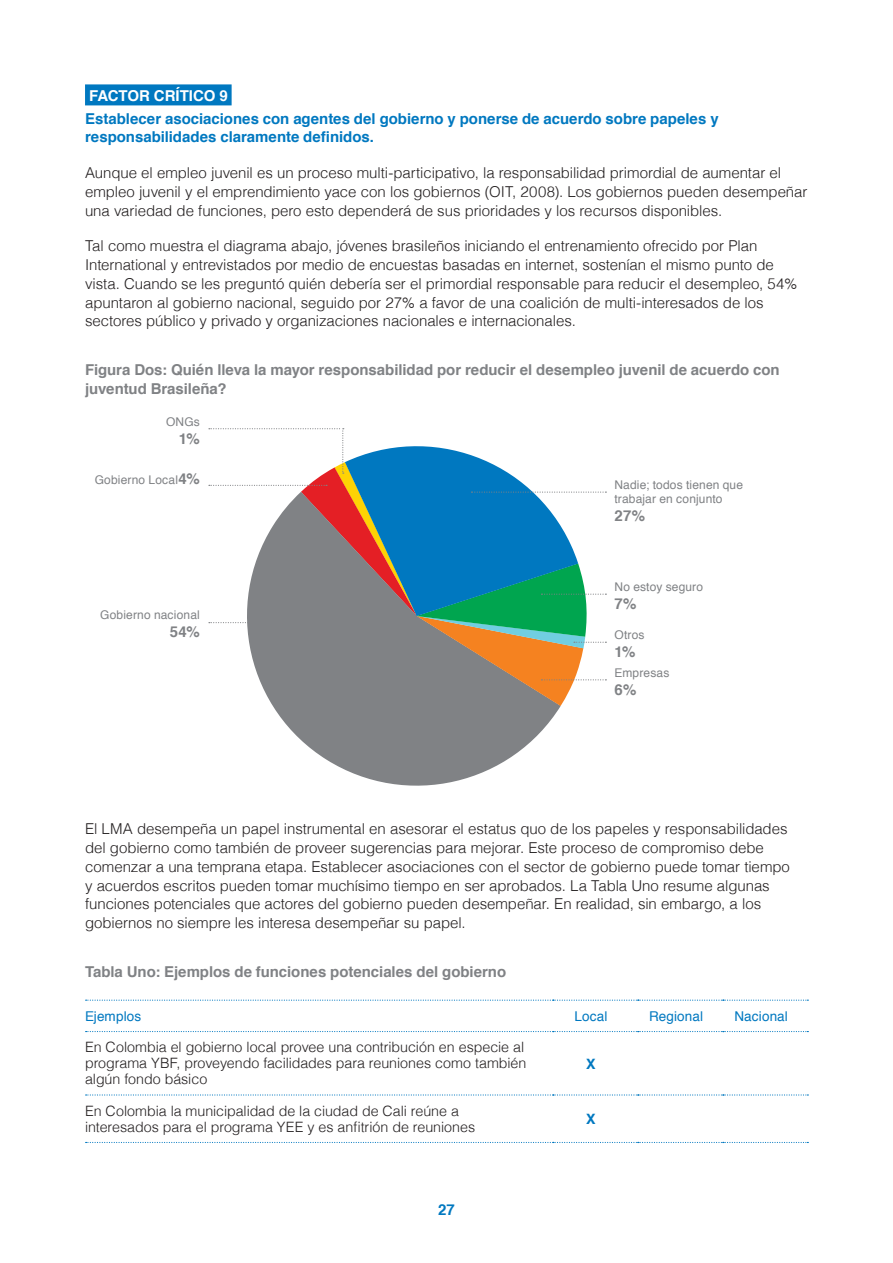
<style>
.page{position:relative;width:893px;height:1263px;background:#fff}
.page>*{position:absolute;margin:0;border:0;box-sizing:border-box;transform-origin:0 0}
.body{font:300 15px/18.8px "Helvetica";letter-spacing:-.005em;color:#231f20}
.grafiek{font:700 15px/18.8px "Helvetica";letter-spacing:-.005em;color:#808285}
.subkop_-_critical_fa{font:700 15px/18.8px "Helvetica";color:#0078c0}
.subkop_-_critical_fa-2{font:700 15px "Helvetica";letter-spacing:-.005em;color:#fff}
.tabel_body{font:300 14.25px/15.9px "Helvetica";color:#231f20}
.tabel_body-2{font:700 14.25px "Helvetica";color:#0078c0}
.tabel_headings{font:13.5px "Helvetica";letter-spacing:.01em;color:#0078c0}
.t1{font:12px/14.4px "Helvetica";letter-spacing:.015em;color:#808285}
.s1{font-weight:700;font-size:15px}
</style>
<div class="page">
<div style="left:85px;top:84px;width:147px;height:21px;background:#0078c0"></div>
<svg style="left:273px;top:706px;width:288px;height:80px;fill:#808285"></svg>
<svg style="left:209px;top:428px;width:397px;height:278px"></svg>
<svg style="left:86px;top:1031px;width:722px;height:1px"></svg>
<svg style="left:86px;top:1094px;width:722px;height:1px"></svg>
<svg style="left:86px;top:1142px;width:722px;height:1px"></svg>
<svg style="left:86px;top:999px;width:722px;height:2px"></svg>
<p class="subkop_-_critical_fa-2" style="left:89px;top:83px;width:140px">FACTOR CRÍTICO 9</p>
<p class="subkop_-_critical_fa" style="left:85px;top:109px;width:635px">Establecer asociaciones con agentes del gobierno y ponerse de acuerdo sobre papeles y responsabilidades claramente definidos.</p>
<p class="body" style="left:85px;top:162px;width:724px">Aunque el empleo juvenil es un proceso multi-participativo, la responsabilidad primordial de aumentar el empleo juvenil y el emprendimiento yace con los gobiernos (OIT, 2008). Los gobiernos pueden desempeñar una variedad de funciones, pero esto dependerá de sus prioridades y los recursos disponibles.</p>
<p class="body" style="left:85px;top:236px;width:714px">Tal como muestra el diagrama abajo, jóvenes brasileños iniciando el entrenamiento ofrecido por Plan International y entrevistados por medio de encuestas basadas en internet, sostenían el mismo punto de vista. Cuando se les preguntó quién debería ser el primordial responsable para reducir el desempleo, 54% apuntaron al gobierno nacional, seguido por 27% a favor de una coalición de multi-interesados de los sectores público y privado y organizaciones nacionales e internacionales.</p>
<p class="grafiek" style="left:85px;top:360px;width:696px">Figura Dos: Quién lleva la mayor responsabilidad por reducir el desempleo juvenil de acuerdo con juventud Brasileña?</p>
<p class="t1" style="left:166px;top:414px;width:35px">ONGs</p>
<p class="grafiek" style="left:179px;top:429px;width:22px">1%</p>
<p class="t1" style="left:95px;top:473px;width:107px">Gobierno Local<span class="s1">4%</span></p>
<p class="t1" style="left:100px;top:608px;width:101px">Gobierno nacional</p>
<p class="grafiek" style="left:170px;top:623px;width:32px">54%</p>
<p class="t1" style="left:614px;top:478px;width:130px">Nadie; todos tienen que trabajar en conjunto</p>
<p class="grafiek" style="left:614px;top:507px;width:32px">27%</p>
<p class="t1" style="left:614px;top:580px;width:90px">No estoy seguro</p>
<p class="grafiek" style="left:614px;top:594px;width:24px">7%</p>
<p class="t1" style="left:614px;top:628px;width:32px">Otros</p>
<p class="grafiek" style="left:614px;top:642px;width:22px">1%</p>
<p class="t1" style="left:614px;top:665px;width:56px">Empresas</p>
<p class="grafiek" style="left:614px;top:680px;width:23px">6%</p>
<p class="body" style="left:85px;top:818px;width:706px">El LMA desempeña un papel instrumental en asesorar el estatus quo de los papeles y responsabilidades del gobierno como también de proveer sugerencias para mejorar. Este proceso de compromiso debe comenzar a una temprana etapa. Establecer asociaciones con el sector de gobierno puede tomar tiempo y acuerdos escritos pueden tomar muchísimo tiempo en ser aprobados. La Tabla Uno resume algunas funciones potenciales que actores del gobierno pueden desempeñar. En realidad, sin embargo, a los gobiernos no siempre les interesa desempeñar su papel.</p>
<p class="grafiek" style="left:85px;top:962px;width:423px">Tabla Uno: Ejemplos de funciones potenciales del gobierno</p>
<p class="tabel_headings" style="left:85px;top:1006px;width:58px">Ejemplos</p>
<p class="tabel_headings" style="left:575px;top:1006px;width:34px">Local</p>
<p class="tabel_headings" style="left:649px;top:1006px;width:55px">Regional</p>
<p class="tabel_headings" style="left:734px;top:1006px;width:55px">Nacional</p>
<p class="tabel_body" style="left:85px;top:1038px;width:443px">En Colombia el gobierno local provee una contribución en especie al programa YBF, proveyendo facilidades para reuniones como también algún fondo básico</p>
<p class="tabel_body-2" style="left:586px;top:1052px;width:11px">X</p>
<p class="tabel_body" style="left:85px;top:1102px;width:392px">En Colombia la municipalidad de la ciudad de Cali reúne a interesados para el programa YEE y es anfitrión de reuniones</p>
<p class="tabel_body-2" style="left:586px;top:1107px;width:11px">X</p>
<p class="subkop_-_critical_fa" style="left:438px;top:1201px;width:18px">27</p>
</div>
